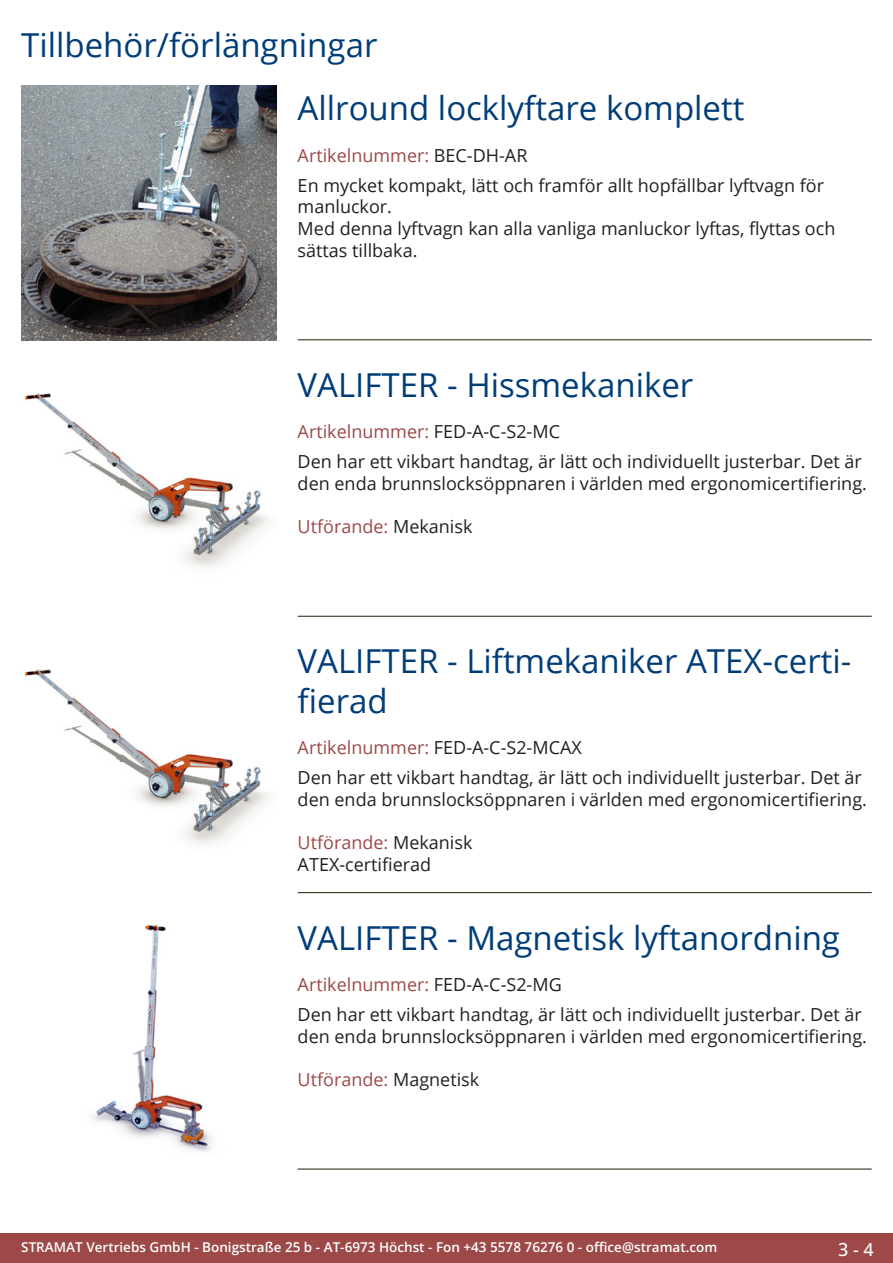
<style>
.page{position:relative;width:893px;height:1263px;background:#fff}
.page>*{position:absolute;margin:0;border:0;box-sizing:border-box;transform-origin:0 0}
.Produkttitel{font:33px/39.6px "Open Sans";color:#003d78}
.RastTitel{font:33px "Open Sans";color:#003d78}
.Beschreibung_Text{font:18px/21.6px "Open Sans";color:#231f20}
.TechDaten_Überschrif{font:18px "Open Sans";color:#9c4948}
.Beschreibung_Text-2{font:18px "Open Sans";color:#9c4948}
.TechDaten_Überschrif-2{font:18px "Open Sans";color:#231f20}
.t1{font:500 18px "Open Sans";color:#fff}
.t2{font:600 13.5px "Open Sans";color:#fff}
.s1{color:#231f20}
.s2{color:#9c4948}
</style>
<div class="page">
<div style="left:0;top:1233px;width:893px;height:30px;background:#9c4948"></div>
<hr style="left:298px;top:340px;width:574px;height:1px;background:#201d08">
<hr style="left:298px;top:616px;width:574px;height:1px;background:#201d08">
<hr style="left:298px;top:892px;width:574px;height:1px;background:#201d08">
<hr style="left:298px;top:1169px;width:574px;height:1px;background:#201d08">
<img style="left:21px;top:85px;width:255px;height:255px">
<img style="left:24px;top:393px;width:245px;height:174px">
<img style="left:24px;top:669px;width:245px;height:175px">
<img style="left:92px;top:924px;width:121px;height:228px">
<p class="RastTitel" style="left:21px;top:22px;width:358px">Tillbehör/förlängningar</p>
<p class="Produkttitel" style="left:298px;top:88px;width:448px">Allround locklyftare komplett</p>
<p class="TechDaten_Überschrif" style="left:298px;top:143px;width:231px">Artikelnummer: <span class="s1">BEC-DH-AR</span></p>
<p class="Beschreibung_Text" style="left:298px;top:174px;width:539px">En mycket kompakt, lätt och framför allt hopfällbar lyftvagn för manluckor.<br>Med denna lyftvagn kan alla vanliga manluckor lyftas, flyttas och sättas tillbaka.</p>
<p class="Produkttitel" style="left:298px;top:364px;width:397px">VALIFTER - Hissmekaniker</p>
<p class="TechDaten_Überschrif" style="left:298px;top:420px;width:264px">Artikelnummer: <span class="s1">FED-A-C-S2-MC</span></p>
<p class="Beschreibung_Text" style="left:298px;top:450px;width:571px">Den har ett vikbart handtag, är lätt och individuellt justerbar. Det är den enda brunnslocksöppnaren i världen med ergonomicertifiering.</p>
<p class="Beschreibung_Text-2" style="left:298px;top:514px;width:176px">Utförande: <span class="s1">Mekanisk</span></p>
<p class="Produkttitel" style="left:298px;top:640px;width:553px">VALIFTER - Liftmekaniker ATEX-certi&shy;fierad</p>
<p class="TechDaten_Überschrif-2" style="left:298px;top:735px;width:286px"><span class="s2">Artikelnummer:</span> FED-A-C-S2-MCAX</p>
<p class="Beschreibung_Text" style="left:298px;top:766px;width:571px">Den har ett vikbart handtag, är lätt och individuellt justerbar. Det är den enda brunnslocksöppnaren i världen med ergonomicertifiering.</p>
<p class="Beschreibung_Text" style="left:298px;top:831px;width:176px"><span class="s2">Utförande:</span> Mekanisk<br>ATEX-certifierad</p>
<p class="Produkttitel" style="left:298px;top:917px;width:544px">VALIFTER - Magnetisk lyftanordning</p>
<p class="TechDaten_Überschrif" style="left:298px;top:972px;width:266px">Artikelnummer: <span class="s1">FED-A-C-S2-MG</span></p>
<p class="Beschreibung_Text" style="left:298px;top:1003px;width:571px">Den har ett vikbart handtag, är lätt och individuellt justerbar. Det är den enda brunnslocksöppnaren i världen med ergonomicertifiering.</p>
<p class="Beschreibung_Text-2" style="left:298px;top:1067px;width:183px">Utförande: <span class="s1">Magnetisk</span></p>
<p class="t2" style="left:21px;top:1238px;width:698px">STRAMAT Vertriebs GmbH - Bonigstraße 25 b - AT-6973 Höchst - Fon +43 5578 76276 0 - office@stramat.com</p>
<p class="t1" style="left:838px;top:1237px;width:37px">3 - 4</p>
</div>
